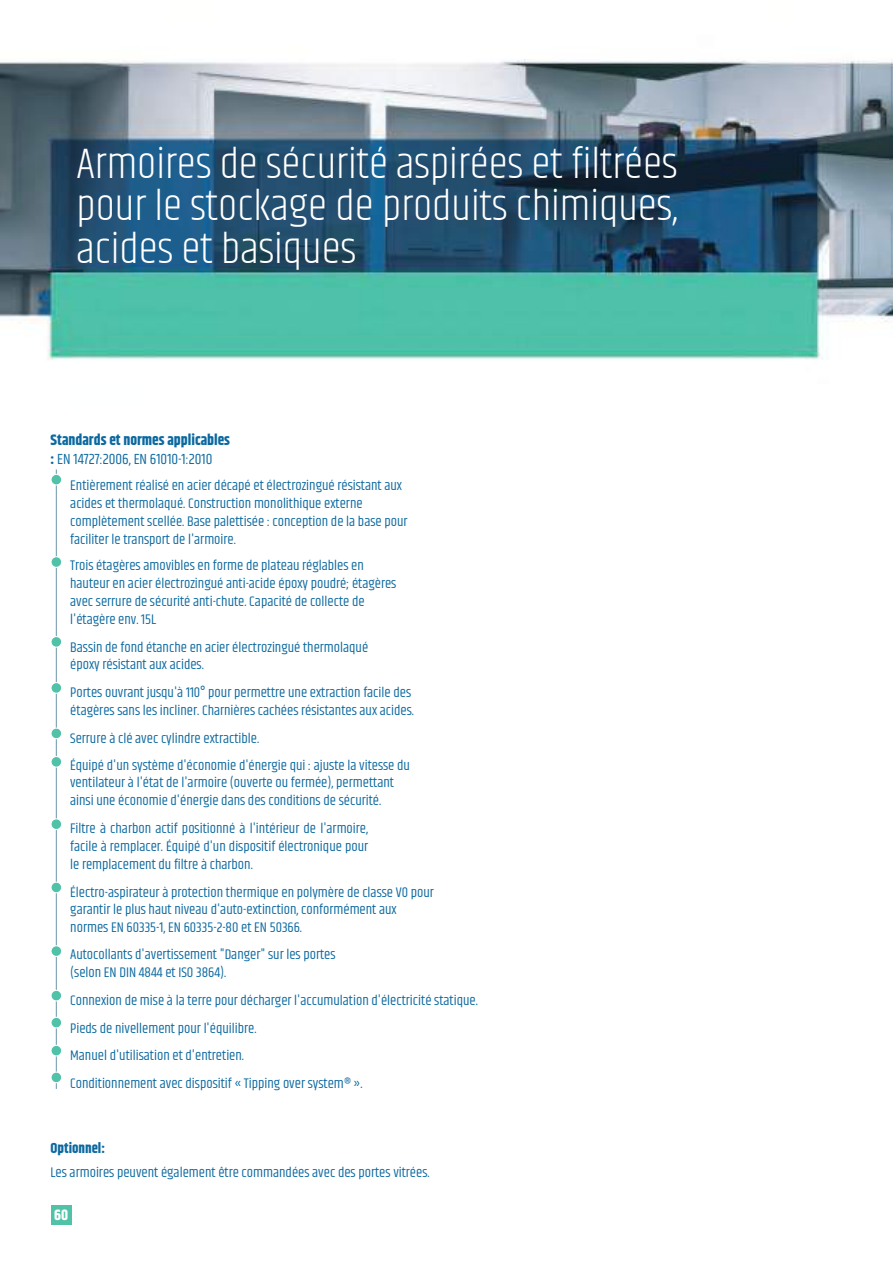
<style>
.page{position:relative;width:893px;height:1263px;background:#fff}
.page>*{position:absolute;margin:0;border:0;box-sizing:border-box;transform-origin:0 0}
.t1{font:300 43.5px/42.6px "Khand";color:#fff;text-align:justify}
.t2{font:700 15px/18.6px "Khand";color:#0c69a0}
.t3{font:700 15px "Khand";color:#fff}
.t4{font:14.25px/17.9px "Khand";color:#0c69a0}
.t5{font:700 14.25px "Khand";color:#0c69a0}
.s1{font-weight:400}
</style>
<div class="page">
<img style="left:0;top:59px;width:893px;height:1166px">
<hr style="left:56px;top:469px;width:1px;height:620px;background:#779cb2">
<div style="left:50px;top:1045px;width:12px;height:11px;background:#50c2a7;border:1px solid #fff;border-radius:50%"></div>
<svg style="left:50px;top:1071px;width:12px;height:12px"></svg>
<div style="left:50px;top:474px;width:12px;height:11px;background:#50c2a7;border:1px solid #fff;border-radius:50%"></div>
<div style="left:50px;top:990px;width:12px;height:11px;background:#50c2a7;border:1px solid #fff;border-radius:50%"></div>
<div style="left:50px;top:945px;width:12px;height:12px;background:#50c2a7;border:1px solid #fff;border-radius:50%"></div>
<div style="left:50px;top:882px;width:12px;height:11px;background:#50c2a7;border:1px solid #fff;border-radius:50%"></div>
<div style="left:50px;top:818px;width:12px;height:12px;background:#50c2a7;border:1px solid #fff;border-radius:50%"></div>
<div style="left:50px;top:756px;width:12px;height:12px;background:#50c2a7;border:1px solid #fff;border-radius:50%"></div>
<svg style="left:50px;top:727px;width:12px;height:12px"></svg>
<div style="left:50px;top:682px;width:12px;height:12px;background:#50c2a7;border:1px solid #fff;border-radius:50%"></div>
<div style="left:50px;top:556px;width:12px;height:12px;background:#50c2a7;border:1px solid #fff;border-radius:50%"></div>
<div style="left:51px;top:1205px;width:20px;height:19px;background:#50c2a7"></div>
<div style="left:50px;top:1017px;width:12px;height:11px;background:#50c2a7;border:1px solid #fff;border-radius:50%"></div>
<div style="left:50px;top:636px;width:12px;height:12px;background:#50c2a7;border:1px solid #fff;border-radius:50%"></div>
<h1 class="t1" style="left:77px;top:145px;width:603px">Armoires de sécurité aspirées et filtrées pour le stockage de produits chimiques, acides et basiques</h1>
<p class="t2" style="left:51px;top:432px;width:181px">Standards et normes applicables : <span class="s1">EN 14727:2006, EN 61010-1:2010</span></p>
<p class="t4" style="left:70px;top:477px;width:339px">Entièrement réalisé en acier décapé et électrozingué résistant aux acides et thermolaqué. Construction monolithique externe complètement scellée. Base palettisée : conception de la base pour faciliter le transport de l'armoire.</p>
<p class="t4" style="left:70px;top:558px;width:328px">Trois étagères amovibles en forme de plateau réglables en hauteur en acier électrozingué anti-acide époxy poudré; étagères avec serrure de sécurité anti-chute. Capacité de collecte de l'étagère env. 15L</p>
<p class="t4" style="left:70px;top:639px;width:300px">Bassin de fond étanche en acier électrozingué thermolaqué époxy résistant aux acides.</p>
<p class="t4" style="left:70px;top:684px;width:345px">Portes ouvrant jusqu'à 110° pour permettre une extraction facile des étagères sans les incliner. Charnières cachées résistantes aux acides.</p>
<p class="t4" style="left:70px;top:726px;width:341px;line-height:26.7px">Serrure à clé avec cylindre extractible.<br>Équipé d'un système d'économie d'énergie qui : ajuste la vitesse du</p>
<p class="t4" style="left:70px;top:775px;width:325px">ventilateur à l'état de l'armoire (ouverte ou fermée), permettant ainsi une économie d'énergie dans des conditions de sécurité.</p>
<p class="t4" style="left:70px;top:820px;width:300px;text-align:justify">Filtre à charbon actif positionné à l'intérieur de l'armoire, facile à remplacer. Équipé d'un dispositif électronique pour le remplacement du filtre à charbon.</p>
<p class="t4" style="left:70px;top:884px;width:365px">Électro-aspirateur à protection thermique en polymère de classe V0 pour garantir le plus haut niveau d'auto-extinction, conformément aux normes EN 60335-1, EN 60335-2-80 et EN 50366.</p>
<p class="t4" style="left:70px;top:946px;width:267px">Autocollants d'avertissement "Danger" sur les portes (selon EN DIN 4844 et ISO 3864).</p>
<p class="t4" style="left:70px;top:988px;width:409px;line-height:27.5px">Connexion de mise à la terre pour décharger l'accumulation d'électricité statique.<br>Pieds de nivellement pour l'équilibre.<br>Manuel d'utilisation et d'entretien.<br>Conditionnement avec dispositif « Tipping over system® ».</p>
<p class="t5" style="left:51px;top:1138px;width:56px">Optionnel:</p>
<p class="t4" style="left:51px;top:1164px;width:381px">Les armoires peuvent également être commandées avec des portes vitrées.</p>
<p class="t3" style="left:54px;top:1204px;width:15px">60</p>
</div>
